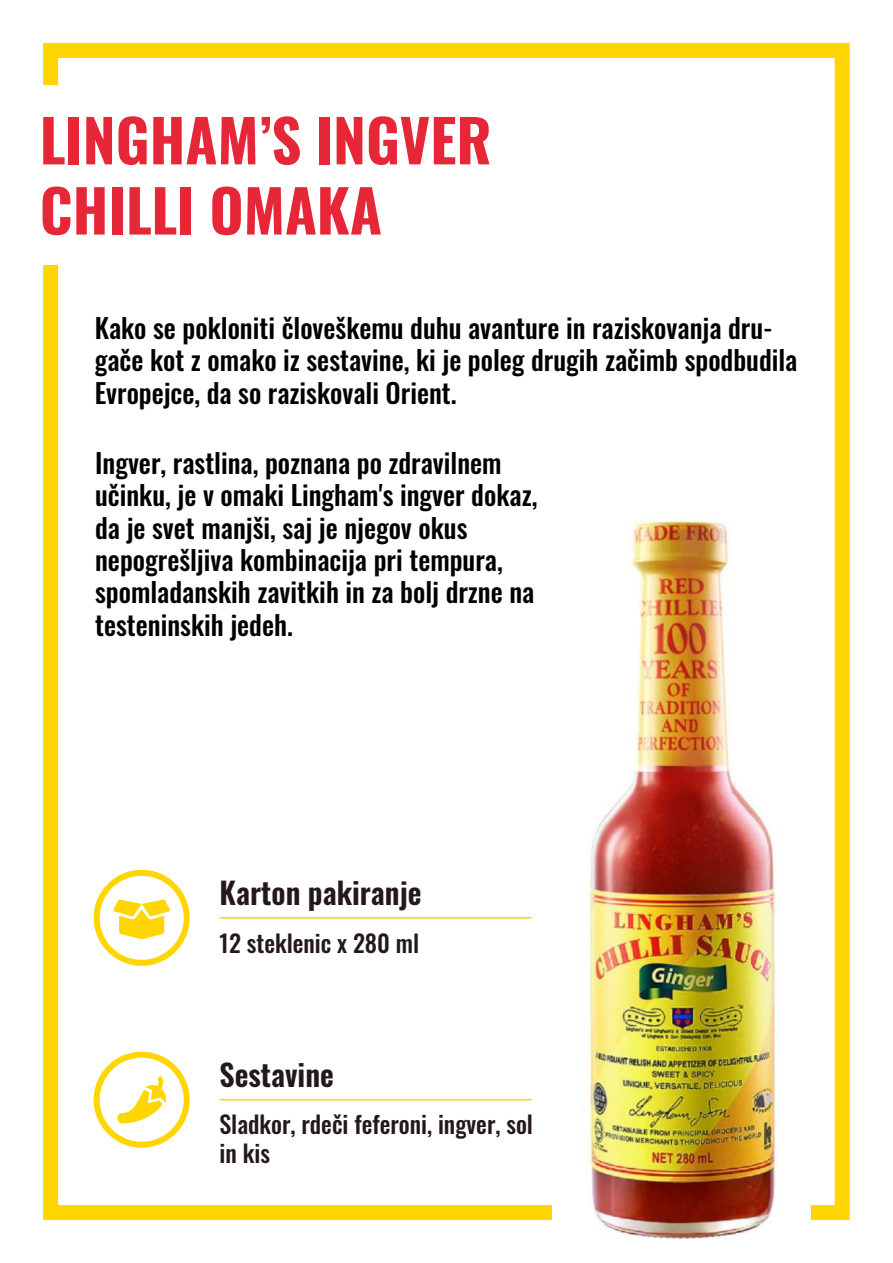
<style>
.page{position:relative;width:893px;height:1263px;background:#fff}
.page>*{position:absolute;margin:0;border:0;box-sizing:border-box;transform-origin:0 0}
.t1{font:700 58.5px/70.2px "Oswald";color:#e62738}
.t2{font:600 30px "Oswald";color:#23191a}
.t3{font:500 27px/32.4px "Oswald";color:#000}
.t4{font:500 24px/28.8px "Oswald";color:#23191a}
</style>
<div class="page">
<div style="left:43px;top:43px;width:807px;height:1177px;border:15px solid #ffd603"></div>
<div style="left:553px;top:1187px;width:258px;height:50px;background:#fff"></div>
<div style="left:29px;top:85px;width:68px;height:180px;background:#fff"></div>
<hr style="left:220px;top:1099px;width:312px;height:1px;background:#ffd603">
<hr style="left:220px;top:917px;width:312px;height:1px;background:#ffd603">
<svg style="left:113px;top:899px;width:57px;height:40px"></svg>
<div style="left:94px;top:870px;width:96px;height:96px;border:6px solid #ffd603;border-radius:50%"></div>
<div style="left:94px;top:1052px;width:96px;height:96px;border:6px solid #ffd603;border-radius:50%"></div>
<svg style="left:117px;top:1076px;width:49px;height:47px"></svg>
<img style="left:588px;top:516px;width:189px;height:724px">
<h1 class="t1" style="left:40px;top:100px;width:453px">LINGHAM’S INGVER<br>CHILLI OMAKA</h1>
<p class="t3" style="left:95px;top:309px;width:704px">Kako se pokloniti človeškemu duhu avanture in raziskovanja dru&shy;gače kot z omako iz sestavine, ki je poleg drugih začimb spodbudila<br>Evropejce, da so raziskovali Orient.</p>
<p class="t3" style="left:95px;top:444px;width:444px">Ingver, rastlina, poznana po zdravilnem učinku, je v omaki Lingham's ingver dokaz, da je svet manjši, saj je njegov okus nepogrešljiva kombinacija pri tempura, spomladanskih zavitkih in za bolj drzne na testeninskih jedeh.</p>
<p class="t2" style="left:220px;top:866px;width:203px">Karton pakiranje</p>
<p class="t4" style="left:220px;top:926px;width:201px">12 steklenic x 280 ml</p>
<p class="t2" style="left:220px;top:1048px;width:116px">Sestavine</p>
<p class="t4" style="left:220px;top:1107px;width:315px">Sladkor, rdeči feferoni, ingver, sol in kis</p>
</div>
